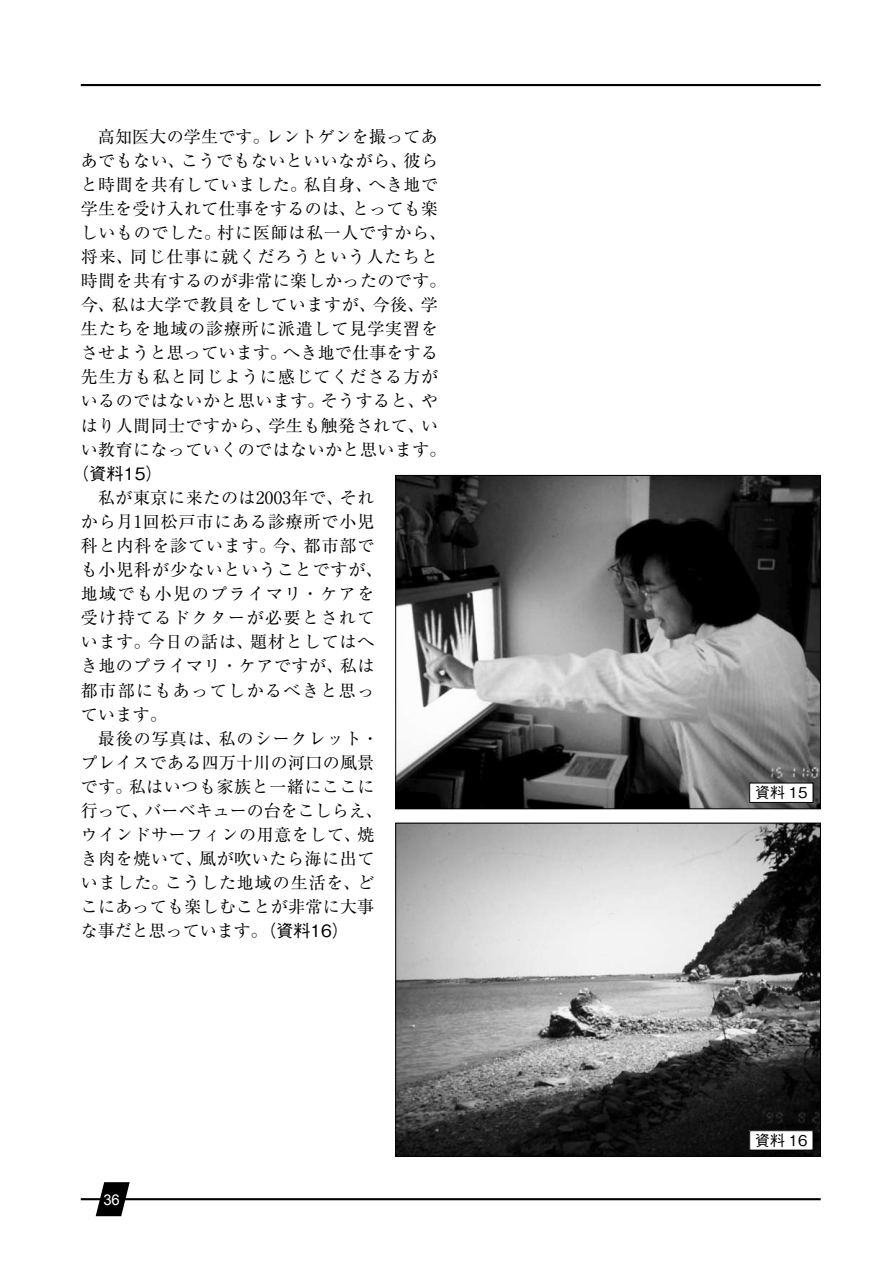
<style>
.page{position:relative;width:893px;height:1263px;background:#fff}
.page>*{position:absolute;margin:0;border:0;box-sizing:border-box;transform-origin:0 0}
.t1{font:16.95px/24.2px "Ryumin Pro";letter-spacing:.035em;color:#000}
.t2{font:500 16.95px "Gothic BBB Pro";color:#000}
.t3{font:500 14.85px "Gothic BBB Pro";color:#000}
.t4{font:14.85px "Arial";color:#fff}
.s1{font-family:"Gothic BBB Pro";font-weight:500}
</style>
<div class="page">
<hr style="left:81px;top:84px;width:740px;height:2px;background:#000">
<hr style="left:81px;top:1198px;width:740px;height:2px;background:#000">
<svg style="left:96px;top:1182px;width:34px;height:34px"></svg>
<img style="left:397px;top:477px;width:422px;height:330px">
<div style="left:395px;top:475px;width:426px;height:334px;border:1px solid #000"></div>
<div style="left:750px;top:783px;width:63px;height:19px;background:#fff"></div>
<div style="left:749px;top:783px;width:64px;height:20px;border:1px solid #000"></div>
<img style="left:397px;top:825px;width:422px;height:330px">
<div style="left:395px;top:823px;width:426px;height:334px;border:1px solid #000"></div>
<div style="left:750px;top:1131px;width:63px;height:19px;background:#fff"></div>
<div style="left:749px;top:1130px;width:64px;height:20px;border:1px solid #000"></div>
<p class="t1" style="left:81px;top:123px;width:367px;text-align:center">高知医大の学生です。レントゲンを撮ってあ<br>あでもない、こうでもないといいながら、彼らと時間を共有していました。私自身、へき地で学生を受け入れて仕事をするのは、とっても楽しいものでした。村に医師は私一人ですから、将来、同じ仕事に就くだろうという人たちと時間を共有するのが非常に楽しかったのです。今、私は大学で教員をしていますが、今後、学生たちを地域の診療所に派遣して見学実習をさせようと思っています。へき地で仕事をする先生方も私と同じように感じてくださる方がいるのではないかと思います。そうすると、やはり人間同士ですから、学生も触発されて、いい教育になっていくのではないかと思います。</p>
<p class="t2" style="left:72px;top:460px;width:92px">（資料15）</p>
<p class="t1" style="left:81px;top:484px;width:303px;text-indent:17px">私が東京に来たのは2003年で、それから月1回松戸市にある診療所で小児科と内科を診ています。今、都市部でも小児科が少ないということですが、地域でも小児のプライマリ・ケアを受け持てるドクターが必要とされています。今日の話は、題材としてはへき地のプライマリ・ケアですが、私は都市部にもあってしかるべきと思っています。</p>
<p class="t1" style="left:81px;top:725px;width:304px;text-indent:17px">最後の写真は、私のシークレット・プレイスである四万十川の河口の風景です。私はいつも家族と一緒にここに行って、バーベキューの台をこしらえ、ウインドサーフィンの用意をして、焼き肉を焼いて、風が吹いたら海に出ていました。こうした地域の生活を、どこにあっても楽しむことが非常に大事な事だと思っています。<span class="s1">（資料16）</span></p>
<p class="t4" style="left:103px;top:1189px;width:18px">36</p>
<p class="t3" style="left:755px;top:781px;width:54px">資料 15</p>
<p class="t3" style="left:755px;top:1128px;width:54px">資料 16</p>
</div>
